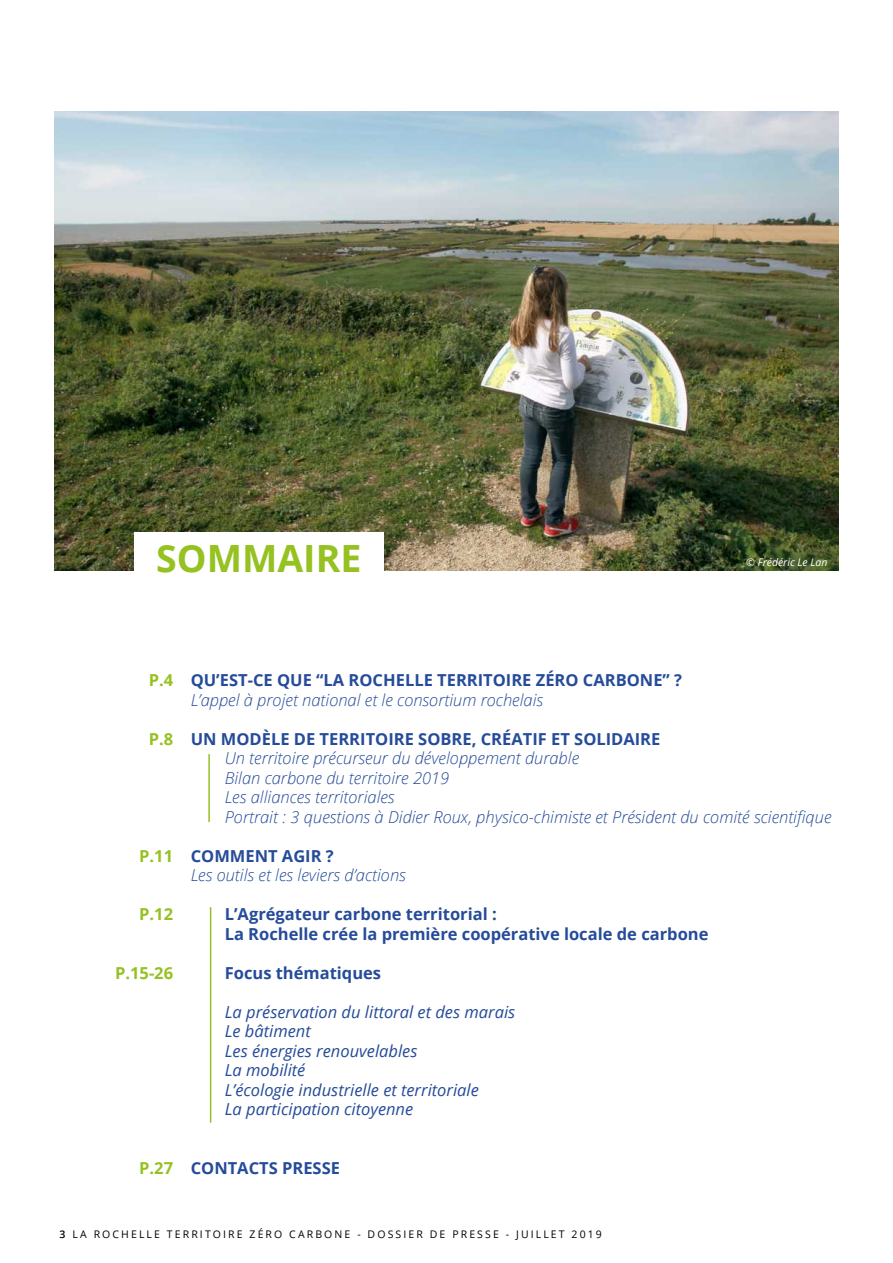
<style>
.page{position:relative;width:893px;height:1263px;background:#fff}
.page>*{position:absolute;margin:0;border:0;box-sizing:border-box;transform-origin:0 0}
.t1{font:700 37.5px "Open Sans";color:#95c121}
.t2{font:italic 300 16.5px/19.5px "Open Sans";color:#254b9a}
.t3{font:700 16.5px/19.5px "Open Sans";color:#254b9a}
.t4{font:italic 16.5px/19.5px "Open Sans";color:#254b9a}
.t5{font:700 16.5px "Open Sans";color:#95c121}
.t6{font:10.5px "Open Sans";letter-spacing:.2em;color:#000}
.t7{font:italic 10.5px "Open Sans";color:#fff}
.s1{font-weight:600}
</style>
<div class="page">
<hr style="left:210px;top:907px;width:1px;height:216px;background:#95c121">
<hr style="left:208px;top:754px;width:2px;height:68px;background:#95c121">
<img style="left:55px;top:112px;width:784px;height:459px">
<div style="left:134px;top:532px;width:250px;height:52px;background:#fff"></div>
<h1 class="t1" style="left:156px;top:532px;width:207px">SOMMAIRE</h1>
<p class="t7" style="left:746px;top:555px;width:83px">© Frédéric Le Lan</p>
<p class="t5" style="left:149px;top:668px;width:26px">P.4</p>
<p class="t5" style="left:149px;top:727px;width:26px">P.8</p>
<p class="t5" style="left:139px;top:844px;width:35px">P.11</p>
<p class="t5" style="left:139px;top:902px;width:35px">P.12</p>
<p class="t5" style="left:115px;top:961px;width:60px">P.15-26</p>
<p class="t5" style="left:139px;top:1156px;width:35px">P.27</p>
<p class="t3" style="left:191px;top:670px;width:493px">QU’EST-CE QUE “LA ROCHELLE TERRITOIRE ZÉRO CARBONE” ?</p>
<p class="t2" style="left:191px;top:689px;width:354px">L’appel à projet national et le consortium rochelais</p>
<p class="t3" style="left:191px;top:728px;width:471px">UN MODÈLE DE TERRITOIRE SOBRE, CRÉATIF ET SOLIDAIRE</p>
<p class="t2" style="left:225px;top:748px;width:608px">Un territoire précurseur du développement durable<br>Bilan carbone du territoire 2019<br>Les alliances territoriales<br>Portrait : 3 questions à Didier Roux, physico-chimiste et Président du comité scientifique</p>
<p class="t3" style="left:191px;top:845px;width:145px">COMMENT AGIR ?</p>
<p class="t2" style="left:191px;top:865px;width:217px">Les outils et les leviers d’actions</p>
<p class="t3" style="left:225px;top:904px;width:485px">L’Agrégateur carbone territorial :<br>La Rochelle crée la première coopérative locale de carbone</p>
<p class="t3" style="left:225px;top:962px;width:158px">Focus thématiques</p>
<p class="t4" style="left:225px;top:1001px;width:292px">La préservation du littoral et des marais<br>Le bâtiment<br>Les énergies renouvelables<br>La mobilité<br>L’écologie industrielle et territoriale<br>La participation citoyenne</p>
<p class="t3" style="left:191px;top:1157px;width:151px">CONTACTS PRESSE</p>
<p class="t6" style="left:60px;top:1227px;width:544px"><span class="s1">3</span> LA ROCHELLE TERRITOIRE ZÉRO CARBONE - DOSSIER DE PRESSE - JUILLET 2019</p>
</div>
